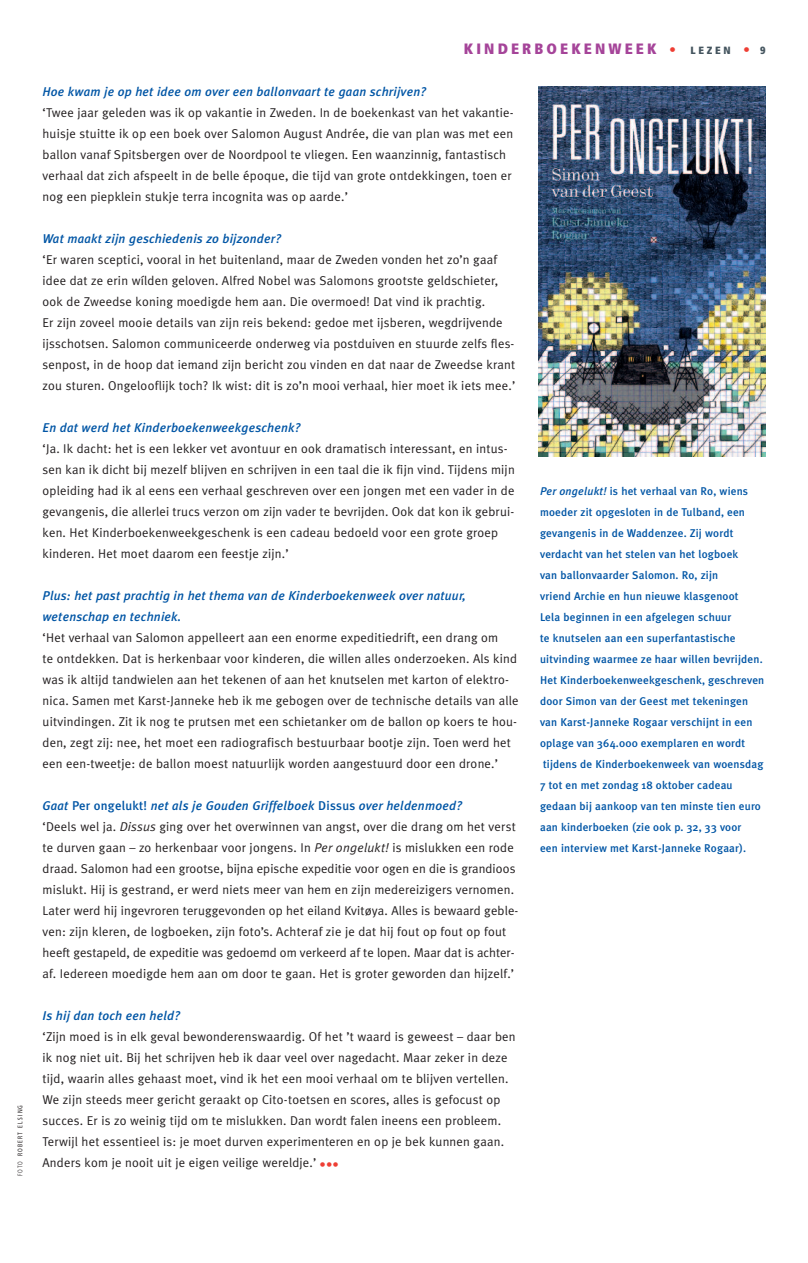
<style>
.page{position:relative;width:808px;height:1263px;background:#fff}
.page>*{position:absolute;margin:0;border:0;box-sizing:border-box;transform-origin:0 0}
.t1{font:900 condensed 15px "Frutiger";letter-spacing:.21em;color:#a54499}
.t2{font:12.75px/21px "Meta Plus Normal";letter-spacing:.015em;color:#231f20}
.t3{font:italic 500 12.75px/21px "Meta Plus";letter-spacing:.015em;color:#0155a5}
.t4{font:500 11.25px/21px "Meta Plus";letter-spacing:.015em;color:#0155a5}
.t5{font:condensed 6.75px "Frutiger";letter-spacing:.19em;color:#231f20;scale:.9 1}
.s1{font-weight:300}
.s2{font-stretch:normal;font-size:12.75px;color:#ee3e34}
.s3{font-size:10.5px;color:#45555f}
.s4{font-style:normal}
.s5{font-style:italic}
.s6{color:#ee3e34}
</style>
<div class="page">
<img style="left:539px;top:86px;width:226px;height:370px">
<p class="t5" style="left:17px;top:1176px;width:81px;rotate:-90deg"><span class="s1">FOTO</span> ROBERT ELSING</p>
<p class="t1" style="left:464px;top:43px;width:303px">KINDERBOEKENWEEK <span class="s2">•</span> <span class="s3">LEZEN</span> <span class="s2">•</span> <span class="s3">9</span></p>
<p class="t3" style="left:43px;top:81px;width:385px">Hoe kwam je op het idee om over een ballonvaart te gaan schrijven?</p>
<p class="t2" style="left:43px;top:102px;width:473px">‘Twee jaar geleden was ik op vakantie in Zweden. In de boekenkast van het vakantie&shy;huisje stuitte ik op een boek over Salomon August Andrée, die van plan was met een ballon vanaf Spitsbergen over de Noordpool te vliegen. Een waanzinnig, fantastisch verhaal dat zich afspeelt in de belle époque, die tijd van grote ontdekkingen, toen er nog een piepklein stukje terra incognita was op aarde.’</p>
<p class="t3" style="left:43px;top:228px;width:240px">Wat maakt zijn geschiedenis zo bijzonder?</p>
<p class="t2" style="left:43px;top:249px;width:474px">‘Er waren sceptici, vooral in het buitenland, maar de Zweden vonden het zo’n gaaf idee dat ze erin wílden geloven. Alfred Nobel was Salomons grootste geldschieter, ook de Zweedse koning moedigde hem aan. Die overmoed! Dat vind ik prachtig.<br>Er zijn zoveel mooie details van zijn reis bekend: gedoe met ijsberen, wegdrijvende ijsschotsen. Salomon communiceerde onderweg via postduiven en stuurde zelfs fles&shy;senpost, in de hoop dat iemand zijn bericht zou vinden en dat naar de Zweedse krant zou sturen. Ongelooflijk toch? Ik wist: dit is zo’n mooi verhaal, hier moet ik iets mee.’</p>
<p class="t3" style="left:43px;top:417px;width:259px">En dat werd het Kinderboekenweekgeschenk?</p>
<p class="t2" style="left:43px;top:438px;width:474px">‘Ja. Ik dacht: het is een lekker vet avontuur en ook dramatisch interessant, en intus&shy;sen kan ik dicht bij mezelf blijven en schrijven in een taal die ik fijn vind. Tijdens mijn opleiding had ik al eens een verhaal geschreven over een jongen met een vader in de gevangenis, die allerlei trucs verzon om zijn vader te bevrijden. Ook dat kon ik gebrui&shy;ken. Het Kinderboekenweekgeschenk is een cadeau bedoeld voor een grote groep kinderen. Het moet daarom een feestje zijn.’</p>
<p class="t3" style="left:43px;top:585px;width:425px">Plus: het past prachtig in het thema van de Kinderboekenweek over natuur, wetenschap en techniek.</p>
<p class="t2" style="left:43px;top:627px;width:478px">‘Het verhaal van Salomon appelleert aan een enorme expeditiedrift, een drang om<br>te ontdekken. Dat is herkenbaar voor kinderen, die willen alles onderzoeken. Als kind was ik altijd tandwielen aan het tekenen of aan het knutselen met karton of elektro&shy;nica. Samen met Karst-Janneke heb ik me gebogen over de technische details van alle uitvindingen. Zit ik nog te prutsen met een schietanker om de ballon op koers te hou&shy;den, zegt zij: nee, het moet een radiografisch bestuurbaar bootje zijn. Toen werd het een een-tweetje: de ballon moest natuurlijk worden aangestuurd door een drone.’</p>
<p class="t3" style="left:43px;top:795px;width:421px">Gaat <span class="s4">Per ongelukt!</span> net als je Gouden Griffelboek <span class="s4">Dissus</span> over heldenmoed?</p>
<p class="t2" style="left:42px;top:816px;width:477px">‘Deels wel ja. <span class="s5">Dissus</span> ging over het overwinnen van angst, over die drang om het verst te durven gaan – zo herkenbaar voor jongens. In <span class="s5">Per ongelukt!</span> is mislukken een rode draad. Salomon had een grootse, bijna epische expeditie voor ogen en die is grandioos mislukt. Hij is gestrand, er werd niets meer van hem en zijn medereizigers vernomen.<br>Later werd hij ingevroren teruggevonden op het eiland Kvitøya. Alles is bewaard geble&shy;ven: zijn kleren, de logboeken, zijn foto’s. Achteraf zie je dat hij fout op fout op fout heeft gestapeld, de expeditie was gedoemd om verkeerd af te lopen. Maar dat is achter&shy;af. Iedereen moedigde hem aan om door te gaan. Het is groter geworden dan hijzelf.’</p>
<p class="t3" style="left:42px;top:1005px;width:139px">Is hij dan toch een held?</p>
<p class="t2" style="left:42px;top:1026px;width:475px">‘Zijn moed is in elk geval bewonderenswaardig. Of het ’t waard is geweest – daar ben ik nog niet uit. Bij het schrijven heb ik daar veel over nagedacht. Maar zeker in deze tijd, waarin alles gehaast moet, vind ik het een mooi verhaal om te blijven vertellen.<br>We zijn steeds meer gericht geraakt op Cito-toetsen en scores, alles is gefocust op succes. Er is zo weinig tijd om te mislukken. Dan wordt falen ineens een probleem.<br>Terwijl het essentieel is: je moet durven experimenteren en op je bek kunnen gaan.<br>Anders kom je nooit uit je eigen veilige wereldje.’ <span class="s6">•••</span></p>
<p class="t4" style="left:540px;top:481px;width:226px"><span class="s5">Per ongelukt!</span> is het verhaal van Ro, wiens moeder zit opgesloten in de Tulband, een gevangenis in de Waddenzee. Zij wordt verdacht van het stelen van het logboek<br>van ballonvaarder Salomon. Ro, zijn<br>vriend Archie en hun nieuwe klasgenoot<br>Lela beginnen in een afgelegen schuur<br>te knutselen aan een superfantastische uitvinding waarmee ze haar willen bevrijden.<br>Het Kinderboekenweekgeschenk, geschreven door Simon van der Geest met tekeningen van Karst-Janneke Rogaar verschijnt in een oplage van 364.000 exemplaren en wordt tijdens de Kinderboekenweek van woensdag 7 tot en met zondag 18 oktober cadeau gedaan bij aankoop van ten minste tien euro aan kinderboeken (zie ook p. 32, 33 voor<br>een interview met Karst-Janneke Rogaar).</p>
</div>
